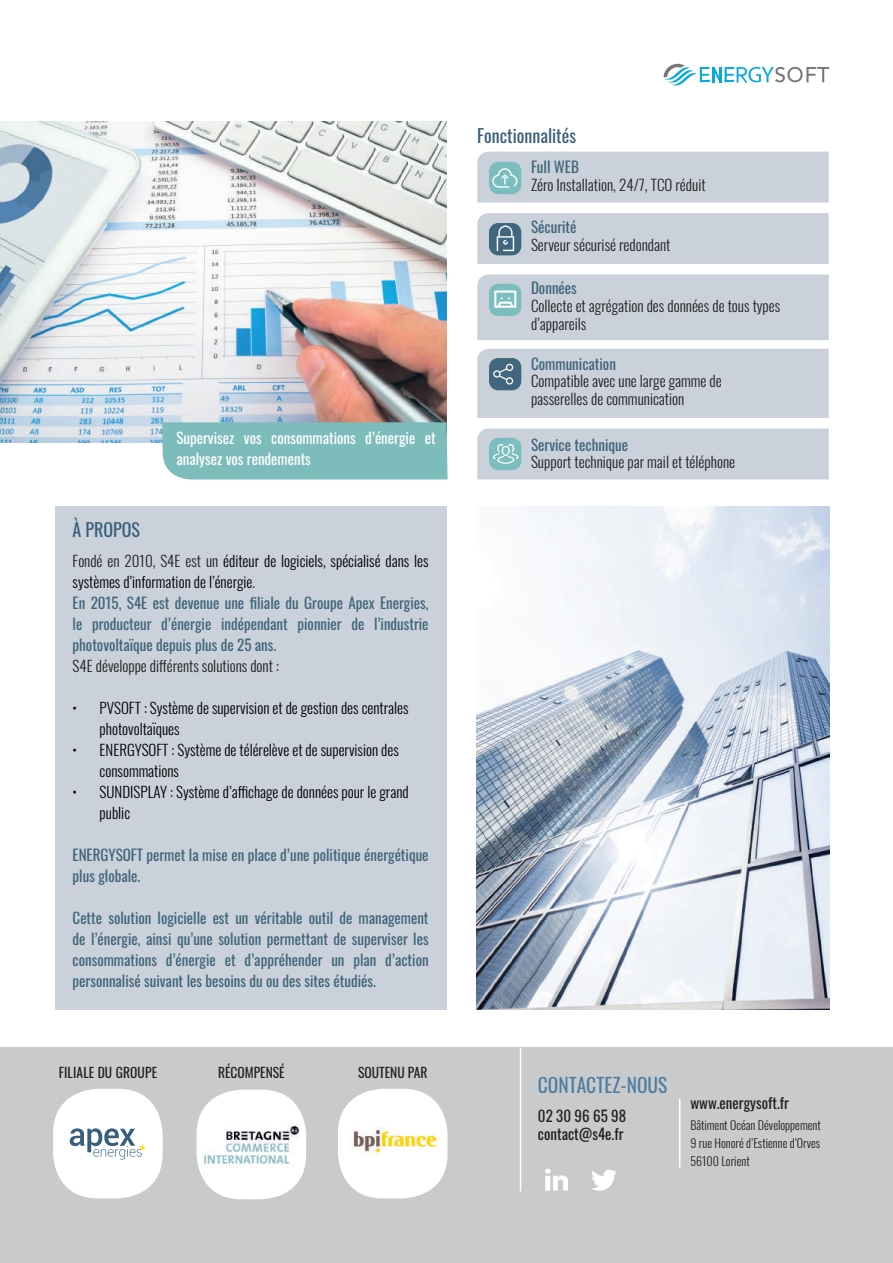
<style>
.page{position:relative;width:893px;height:1263px;background:#fff}
.page>*{position:absolute;margin:0;border:0;box-sizing:border-box;transform-origin:0 0}
.t1{font:19.5px "Oswald";color:#4d7da1}
.t2{font:18px "Oswald";color:#385e7b}
.t3{font:15px/21px "Oswald";color:#3f6578}
.t4{font:300 15px/17.9px "Oswald";color:#231f20}
.t5{font:300 15px/21px "Oswald";color:#000001}
.t6{font:15px/21px "Oswald";color:#fff}
.t7{font:15px/18px "Oswald";color:#231f20}
.t8{font:13.5px "Oswald";color:#231f20}
.t9{font:300 12px/18px "Oswald";color:#231f20;text-align:justify}
.s1{font-weight:300;color:#231f20}
.s2{font-weight:300;color:#000001}
</style>
<div class="page">
<img style="left:0;top:121px;width:446px;height:321px">
<div style="left:0;top:1048px;width:893px;height:215px;background:#c9cacc"></div>
<img style="left:546px;top:1168px;width:22px;height:22px">
<img style="left:592px;top:1169px;width:24px;height:22px">
<div style="left:53px;top:1089px;width:110px;height:109px;background:#fff;border-radius:45px"></div>
<div style="left:338px;top:1089px;width:110px;height:109px;background:#fff;border-radius:45px"></div>
<img style="left:353px;top:1126px;width:85px;height:27px">
<div style="left:55px;top:506px;width:391px;height:504px;background:#cad1da"></div>
<hr style="left:520px;top:1048px;width:1px;height:143px;background:#fff">
<hr style="left:679px;top:1099px;width:1px;height:68px;background:#fff">
<svg style="left:477px;top:152px;width:352px;height:50px;background:#c6d0d9"></svg>
<svg style="left:477px;top:213px;width:352px;height:51px;background:#c4ccd6"></svg>
<div style="left:477px;top:274px;width:352px;height:66px;background:#cad1da"></div>
<div style="left:477px;top:349px;width:352px;height:69px;background:#cad1da"></div>
<svg style="left:477px;top:428px;width:352px;height:51px;background:#c7d1d9"></svg>
<div style="left:162px;top:422px;width:286px;height:57px;background:#7cbcba"></div>
<img style="left:197px;top:1090px;width:109px;height:109px">
<img style="left:476px;top:506px;width:353px;height:504px">
<svg style="left:663px;top:64px;width:166px;height:22px"></svg>
<svg style="left:70px;top:1128px;width:75px;height:31px"></svg>
<p class="t6" style="left:176px;top:426px;width:261px">Supervisez vos consommations d’énergie et analysez vos rendements</p>
<p class="t2" style="left:73px;top:513px;width:69px">À PROPOS</p>
<p class="t3" style="left:73px;top:548px;width:357px"><span class="s1">Fondé en 2010, S4E est un</span> <span class="s2">éditeur de logiciels, spécialisé dans les systèmes d’information de l’énergie</span><span class="s1">.<br></span>En 2015, S4E est devenue une filiale du Groupe Apex Energies, le producteur d’énergie indépendant pionnier de l’industrie photovoltaïque depuis plus de 25 ans.</p>
<p class="t4" style="left:73px;top:655px;width:208px">S4E développe différents solutions dont :</p>
<p class="t5" style="left:100px;top:695px;width:310px;text-indent:-27px">• PVSOFT : Système de supervision et de gestion des centrales photovoltaïques</p>
<p class="t5" style="left:100px;top:737px;width:301px;text-indent:-27px">• ENERGYSOFT : Système de télérelève et de supervision des consommations</p>
<p class="t5" style="left:100px;top:779px;width:311px;text-indent:-27px">• SUNDISPLAY : Système d’affichage de données pour le grand public</p>
<p class="t3" style="left:73px;top:842px;width:357px">ENERGYSOFT permet la mise en place d’une politique énergétique plus globale.</p>
<p class="t3" style="left:73px;top:905px;width:357px;text-align:justify">Cette solution logicielle est un véritable outil de management de l’énergie, ainsi qu’une solution permettant de superviser les consommations d’énergie et d’appréhender un plan d’action personnalisé suivant les besoins du ou des sites étudiés.</p>
<p class="t8" style="left:218px;top:1060px;width:68px">RÉCOMPENSÉ</p>
<p class="t8" style="left:59px;top:1060px;width:100px">FILIALE DU GROUPE</p>
<p class="t8" style="left:358px;top:1060px;width:71px">SOUTENU PAR</p>
<p class="t2" style="left:477px;top:120px;width:100px">Fonctionnalités</p>
<p class="t3" style="left:531px;top:155px;width:49px">Full WEB</p>
<p class="t4" style="left:531px;top:175px;width:176px">Zéro Installation, 24/7, TCO réduit</p>
<p class="t3" style="left:531px;top:215px;width:47px">Sécurité</p>
<p class="t4" style="left:531px;top:234px;width:141px">Serveur sécurisé redondant</p>
<p class="t3" style="left:531px;top:276px;width:47px">Données</p>
<p class="t4" style="left:531px;top:295px;width:251px">Collecte et agrégation des données de tous types d’appareils</p>
<p class="t3" style="left:531px;top:351px;width:86px">Communication</p>
<p class="t4" style="left:531px;top:371px;width:192px">Compatible avec une large gamme de passerelles de communication</p>
<p class="t3" style="left:531px;top:432px;width:99px">Service technique</p>
<p class="t4" style="left:531px;top:452px;width:206px">Support technique par mail et téléphone</p>
<h1 class="t1" style="left:538px;top:1068px;width:131px">CONTACTEZ-NOUS</h1>
<p class="t7" style="left:538px;top:1105px;width:90px">02 30 96 65 98 contact@s4e.fr</p>
<p class="t7" style="left:690px;top:1093px;width:100px">www.energysoft.fr</p>
<p class="t9" style="left:690px;top:1115px;width:132px">Bâtiment Océan Développement 9 rue Honoré d’Estienne d’Orves 56100 Lorient</p>
</div>
